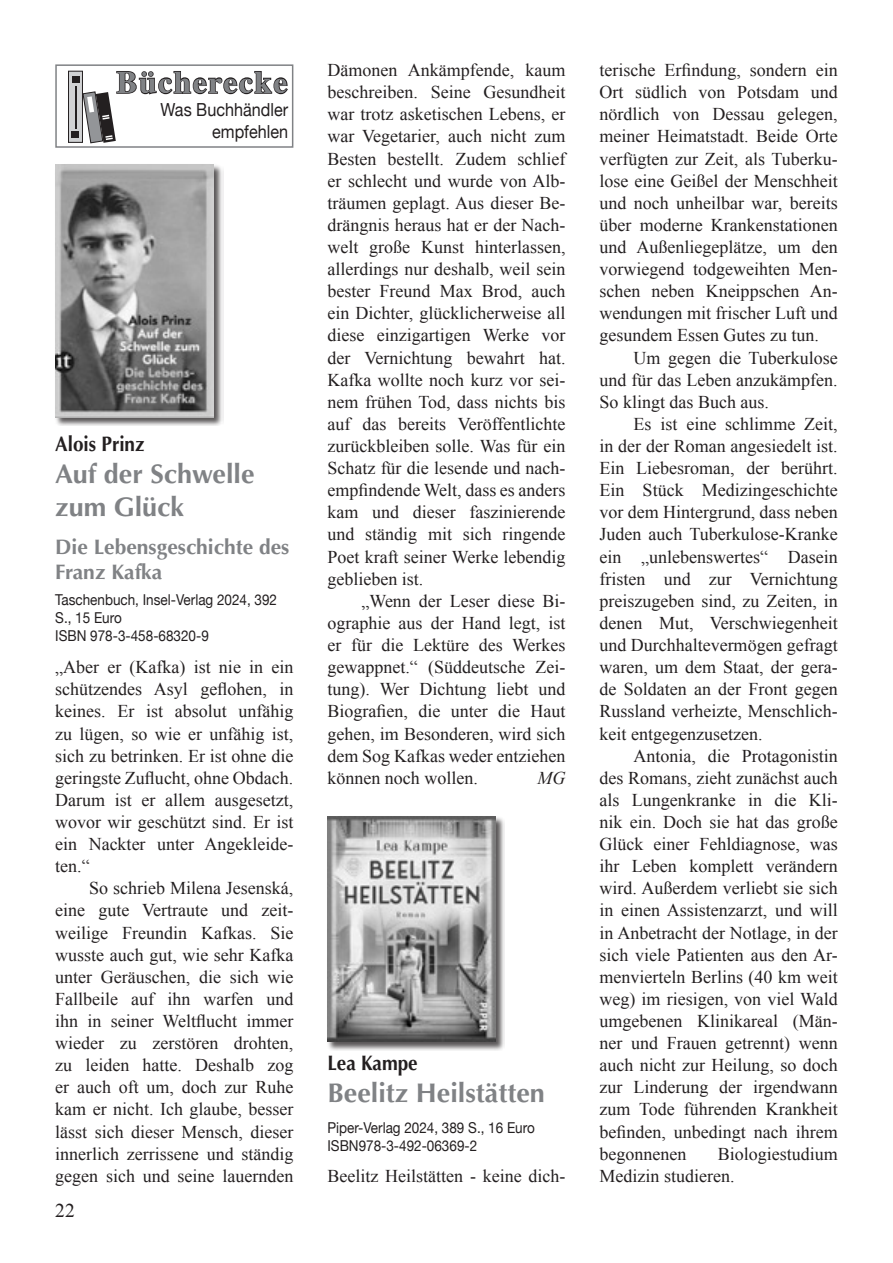
<style>
.page{position:relative;width:893px;height:1263px;background:#fff}
.page>*{position:absolute;margin:0;border:0;box-sizing:border-box;transform-origin:0 0}
.t1{font:700 31.5px "Times";letter-spacing:.05em;color:#808285}
.Titel_06__grau__18pt__links__Buchtitel{font:700 27px/32.4px "Optima LT Std";color:#808285}
.Titel_07__grau__14pt__links__Buchunterti{font:700 21px/25.2px "Optima LT Std";color:#808285}
.Titel_12__schw__14pt__links__Buchautor{font:700 21px "Optima LT Std";color:#231f20;scale:.9 1}
.t2{font:19.5px "Times New Roman";color:#231f20}
.F_b_mE_0mm{font:18px/22px "Times New Roman";color:#231f20;text-align:justify}
.Fließ_02__ohne_Einzug{font:18px/22px "Times New Roman";color:#231f20;text-align:justify}
.Kasten_01__12pt{font:18px "Helvetica Neue";color:#231f20;scale:.9 1}
.F_b_mE_0mm-2{font:italic 18px "Times New Roman";color:#231f20}
.Kasten_02__10pt{font:15px/18px "Helvetica Neue";color:#231f20;scale:.9 1}
</style>
<div class="page">
<div style="left:69px;top:71px;width:13px;height:71px;background:#d1d2d4"></div>
<div style="left:68px;top:71px;width:15px;height:72px;border:1px solid #231f20"></div>
<div style="left:72px;top:76px;width:7px;height:6px;background:#231f20"></div>
<div style="left:72px;top:131px;width:7px;height:7px;background:#231f20"></div>
<svg style="left:83px;top:71px;width:205px;height:72px"></svg>
<hr style="left:75px;top:86px;width:1px;height:42px;background:#231f20">
<div style="left:55px;top:64px;width:238px;height:84px;border:1px solid #808285"></div>
<div style="left:54px;top:164px;width:169px;height:262px;background:#231f20;opacity:.75"></div>
<img style="left:55px;top:165px;width:159px;height:252px">
<div style="left:326px;top:816px;width:179px;height:235px;background:#231f20;opacity:.75"></div>
<img style="left:327px;top:817px;width:168px;height:224px">
<p class="t1" style="left:116px;top:52px;width:173px">Bücherecke</p>
<p class="Kasten_01__12pt" style="left:161px;top:99px;width:143px">Was Buchhändler</p>
<p class="Kasten_01__12pt" style="left:212px;top:121px;width:86px">empfehlen</p>
<p class="Titel_12__schw__14pt__links__Buchautor" style="left:55px;top:431px;width:101px">Alois Prinz</p>
<p class="Titel_06__grau__18pt__links__Buchtitel" style="left:55px;top:458px;width:201px">Auf der Schwelle zum Glück</p>
<p class="Titel_07__grau__14pt__links__Buchunterti" style="left:55px;top:534px;width:236px">Die Lebensgeschichte des<br>Franz Kafka</p>
<p class="Kasten_02__10pt" style="left:55px;top:591px;width:248px">Taschenbuch, Insel-Verlag 2024, 392<br>S., 15 Euro</p>
<p class="Kasten_02__10pt" style="left:55px;top:627px;width:172px">ISBN 978-3-458-68320-9</p>
<p class="Fließ_02__ohne_Einzug" style="left:55px;top:656px;width:240px">„Aber er (Kafka) ist nie in ein schützendes Asyl geflohen, in keines. Er ist absolut unfähig zu lügen, so wie er unfähig ist, sich zu betrinken. Er ist ohne die geringste Zuflucht, ohne Obdach.<br>Darum ist er allem ausgesetzt, wovor wir geschützt sind. Er ist ein Nackter unter Angekleide&shy;ten.“</p>
<p class="F_b_mE_0mm" style="left:55px;top:877px;width:240px;text-indent:34px">So schrieb Milena Jesenská, eine gute Vertraute und zeit&shy;weilige Freundin Kafkas. Sie wusste auch gut, wie sehr Kafka unter Geräuschen, die sich wie Fallbeile auf ihn warfen und ihn in seiner Weltflucht immer wieder zu zerstören drohten, zu leiden hatte. Deshalb zog er auch oft um, doch zur Ruhe kam er nicht. Ich glaube, besser lässt sich dieser Mensch, dieser innerlich zerrissene und ständig gegen sich und seine lauernden</p>
<p class="t2" style="left:55px;top:1199px;width:21px">22</p>
<p class="F_b_mE_0mm" style="left:327px;top:59px;width:240px">Dämonen Ankämpfende, kaum beschreiben. Seine Gesundheit war trotz asketischen Lebens, er war Vegetarier, auch nicht zum Besten bestellt. Zudem schlief er schlecht und wurde von Alb&shy;träumen geplagt. Aus dieser Be&shy;drängnis heraus hat er der Nach&shy;welt große Kunst hinterlassen, allerdings nur deshalb, weil sein bester Freund Max Brod, auch ein Dichter, glücklicherweise all diese einzigartigen Werke vor der Vernichtung bewahrt hat.<br>Kafka wollte noch kurz vor sei&shy;nem frühen Tod, dass nichts bis auf das bereits Veröffentlichte zurückbleiben solle. Was für ein Schatz für die lesende und nach&shy;empfindende Welt, dass es anders kam und dieser faszinierende und ständig mit sich ringende Poet kraft seiner Werke lebendig geblieben ist.</p>
<p class="F_b_mE_0mm" style="left:327px;top:589px;width:240px;text-indent:34px">„Wenn der Leser diese Bi&shy;ographie aus der Hand legt, ist er für die Lektüre des Werkes gewappnet.“ (Süddeutsche Zei&shy;tung). Wer Dichtung liebt und Biografien, die unter die Haut gehen, im Besonderen, wird sich dem Sog Kafkas weder entziehen können noch wollen.</p>
<p class="F_b_mE_0mm-2" style="left:538px;top:767px;width:29px">MG</p>
<p class="Titel_12__schw__14pt__links__Buchautor" style="left:327px;top:1051px;width:102px">Lea Kampe</p>
<p class="Titel_06__grau__18pt__links__Buchtitel" style="left:327px;top:1077px;width:219px">Beelitz Heilstätten</p>
<p class="Kasten_02__10pt" style="left:327px;top:1118px;width:232px">Piper-Verlag 2024, 389 S., 16 Euro</p>
<p class="Kasten_02__10pt" style="left:327px;top:1136px;width:168px">ISBN978-3-492-06369-2</p>
<p class="Fließ_02__ohne_Einzug" style="left:327px;top:1164px;width:240px">Beelitz Heilstätten - keine dich-</p>
<p class="Fließ_02__ohne_Einzug" style="left:600px;top:59px;width:240px">terische Erfindung, sondern ein Ort südlich von Potsdam und nördlich von Dessau gelegen, meiner Heimatstadt. Beide Orte verfügten zur Zeit, als Tuberku&shy;lose eine Geißel der Menschheit und noch unheilbar war, bereits über moderne Krankenstationen und Außenliegeplätze, um den vorwiegend todgeweihten Men&shy;schen neben Kneippschen An&shy;wendungen mit frischer Luft und gesundem Essen Gutes zu tun.</p>
<p class="F_b_mE_0mm" style="left:600px;top:346px;width:240px;text-indent:34px">Um gegen die Tuberkulose und für das Leben anzukämpfen.<br>So klingt das Buch aus.</p>
<p class="F_b_mE_0mm" style="left:600px;top:413px;width:240px;text-indent:34px">Es ist eine schlimme Zeit, in der der Roman angesiedelt ist.<br>Ein Liebesroman, der berührt.<br>Ein Stück Medizingeschichte vor dem Hintergrund, dass neben Juden auch Tuberkulose-Kranke ein „unlebenswertes“ Dasein fristen und zur Vernichtung preiszugeben sind, zu Zeiten, in denen Mut, Verschwiegenheit und Durchhaltevermögen gefragt waren, um dem Staat, der gera&shy;de Soldaten an der Front gegen Russland verheizte, Menschlich&shy;keit entgegenzusetzen.</p>
<p class="F_b_mE_0mm" style="left:600px;top:744px;width:240px;text-indent:34px">Antonia, die Protagonistin des Romans, zieht zunächst auch als Lungenkranke in die Kli&shy;nik ein. Doch sie hat das große Glück einer Fehldiagnose, was ihr Leben komplett verändern wird. Außerdem verliebt sie sich in einen Assistenzarzt, und will in Anbetracht der Notlage, in der sich viele Patienten aus den Ar&shy;menvierteln Berlins (40 km weit weg) im riesigen, von viel Wald umgebenen Klinikareal (Män&shy;ner und Frauen getrennt) wenn auch nicht zur Heilung, so doch zur Linderung der irgendwann zum Tode führenden Krankheit befinden, unbedingt nach ihrem begonnenen</p>
<p class="F_b_mE_0mm" style="left:600px;top:1142px;width:240px;text-indent:118px">Biologiestudium<br>Medizin studieren.</p>
</div>
